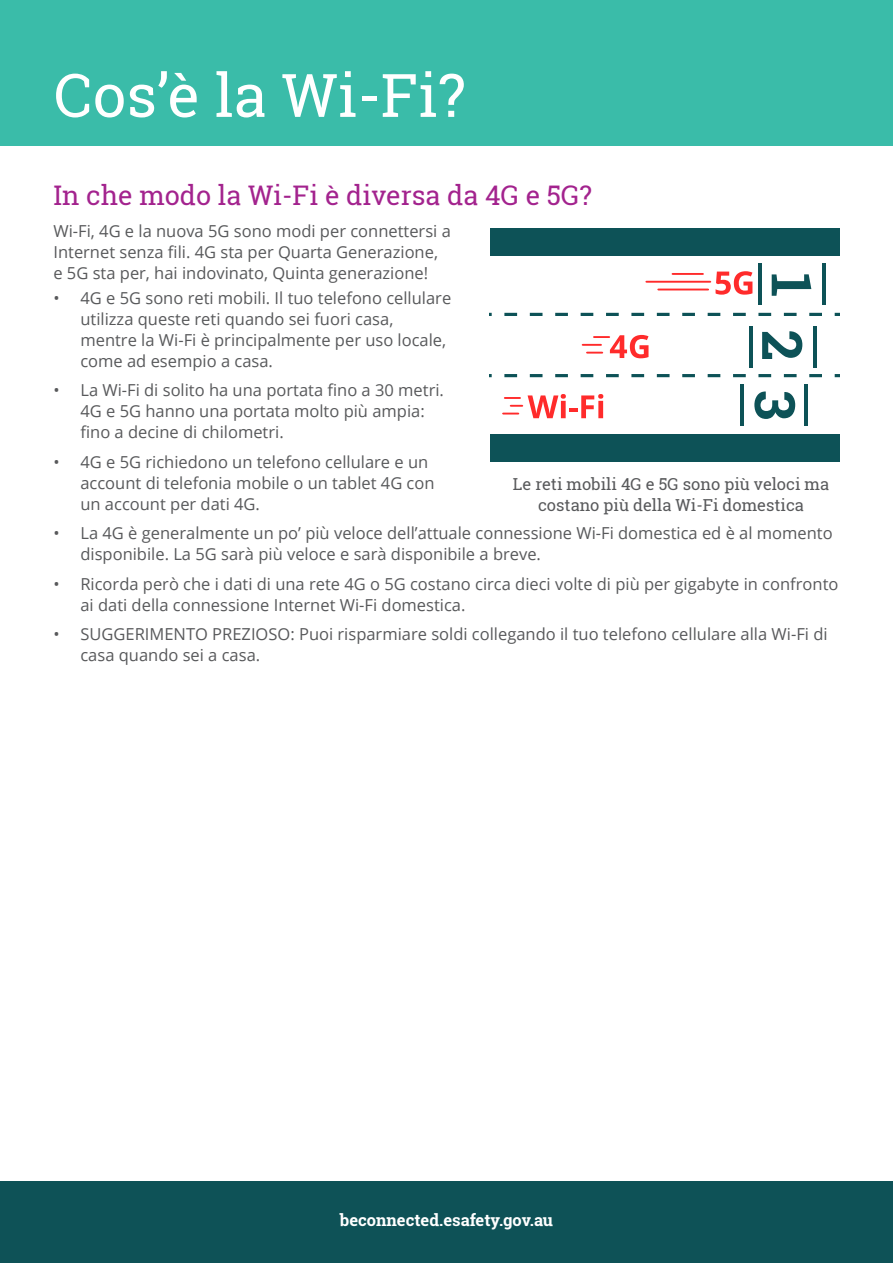
<style>
.page{position:relative;width:893px;height:1263px;background:#fff}
.page>*{position:absolute;margin:0;border:0;box-sizing:border-box;transform-origin:0 0}
.t1{font:60px "Roboto Slab";color:#fff}
.t2{font:27px "Roboto Slab";color:#a3238e}
.t3{font:16.5px/21px "Open Sans";color:#58595b}
.t4{font:16.5px/21px "Roboto Slab";color:#58595b;text-align:center}
.t5{font:700 16.5px "Roboto Slab";color:#fff}
</style>
<div class="page">
<div style="left:0;top:1181px;width:893px;height:82px;background:#0e5257"></div>
<div style="left:0;top:0;width:892px;height:145px;background:#3abca9"></div>
<div style="left:490px;top:228px;width:349px;height:27px;background:#0d5257"></div>
<div style="left:490px;top:434px;width:349px;height:28px;background:#0d5257"></div>
<svg style="left:835px;top:374px;width:4px;height:3px"></svg>
<svg style="left:504px;top:374px;width:318px;height:3px"></svg>
<svg style="left:835px;top:313px;width:4px;height:3px"></svg>
<svg style="left:504px;top:313px;width:318px;height:3px"></svg>
<svg style="left:505px;top:397px;width:15px;height:2px"></svg>
<svg style="left:503px;top:413px;width:15px;height:1px"></svg>
<svg style="left:511px;top:405px;width:11px;height:2px"></svg>
<svg style="left:772px;top:274px;width:39px;height:22px"></svg>
<svg style="left:762px;top:331px;width:40px;height:28px"></svg>
<hr style="left:749px;top:326px;width:4px;height:41px;background:#0d5257">
<hr style="left:740px;top:384px;width:4px;height:42px;background:#0d5257">
<hr style="left:758px;top:263px;width:4px;height:41px;background:#0d5257">
<hr style="left:813px;top:326px;width:4px;height:41px;background:#0d5257">
<hr style="left:804px;top:384px;width:4px;height:42px;background:#0d5257">
<hr style="left:822px;top:263px;width:4px;height:41px;background:#0d5257">
<svg style="left:583px;top:335px;width:65px;height:23px"></svg>
<svg style="left:528px;top:394px;width:75px;height:24px"></svg>
<svg style="left:754px;top:391px;width:41px;height:28px"></svg>
<svg style="left:716px;top:271px;width:36px;height:24px"></svg>
<hr style="left:672px;top:273px;width:31px;height:2px;background:#ff2b2b">
<hr style="left:658px;top:289px;width:50px;height:1px;background:#ff2b2b">
<hr style="left:646px;top:281px;width:64px;height:2px;background:#ff2b2b">
<h1 class="t1" style="left:54px;top:54px;width:413px">Cos’è la Wi-Fi?</h1>
<h2 class="t2" style="left:53px;top:177px;width:540px">In che modo la Wi-Fi è diversa da 4G e 5G?</h2>
<p class="t3" style="left:53px;top:220px;width:399px">Wi-Fi, 4G e la nuova 5G sono modi per connettersi a<br>Internet senza fili. 4G sta per Quarta Generazione, e 5G sta per, hai indovinato, Quinta generazione!</p>
<p class="t3" style="left:80px;top:287px;width:372px;text-indent:-27px">• 4G e 5G sono reti mobili. Il tuo telefono cellulare utilizza queste reti quando sei fuori casa, mentre la Wi-Fi è principalmente per uso locale, come ad esempio a casa.</p>
<p class="t3" style="left:80px;top:379px;width:365px;text-indent:-27px">• La Wi-Fi di solito ha una portata fino a 30 metri.<br>4G e 5G hanno una portata molto più ampia: fino a decine di chilometri.</p>
<p class="t3" style="left:80px;top:451px;width:356px;text-indent:-27px">• 4G e 5G richiedono un telefono cellulare e un account di telefonia mobile o un tablet 4G con un account per dati 4G.</p>
<p class="t3" style="left:80px;top:522px;width:754px;text-indent:-27px">• La 4G è generalmente un po’ più veloce dell’attuale connessione Wi-Fi domestica ed è al momento disponibile. La 5G sarà più veloce e sarà disponibile a breve.</p>
<p class="t3" style="left:80px;top:573px;width:759px;text-indent:-27px">• Ricorda però che i dati di una rete 4G o 5G costano circa dieci volte di più per gigabyte in confronto ai dati della connessione Internet Wi-Fi domestica.</p>
<p class="t3" style="left:80px;top:623px;width:749px;text-indent:-27px">• SUGGERIMENTO PREZIOSO: Puoi risparmiare soldi collegando il tuo telefono cellulare alla Wi-Fi di casa quando sei a casa.</p>
<p class="t4" style="left:513px;top:473px;width:318px">Le reti mobili 4G e 5G sono più veloci ma costano più della Wi-Fi domestica</p>
<p class="t5" style="left:340px;top:1209px;width:215px">beconnected.esafety.gov.au</p>
</div>
